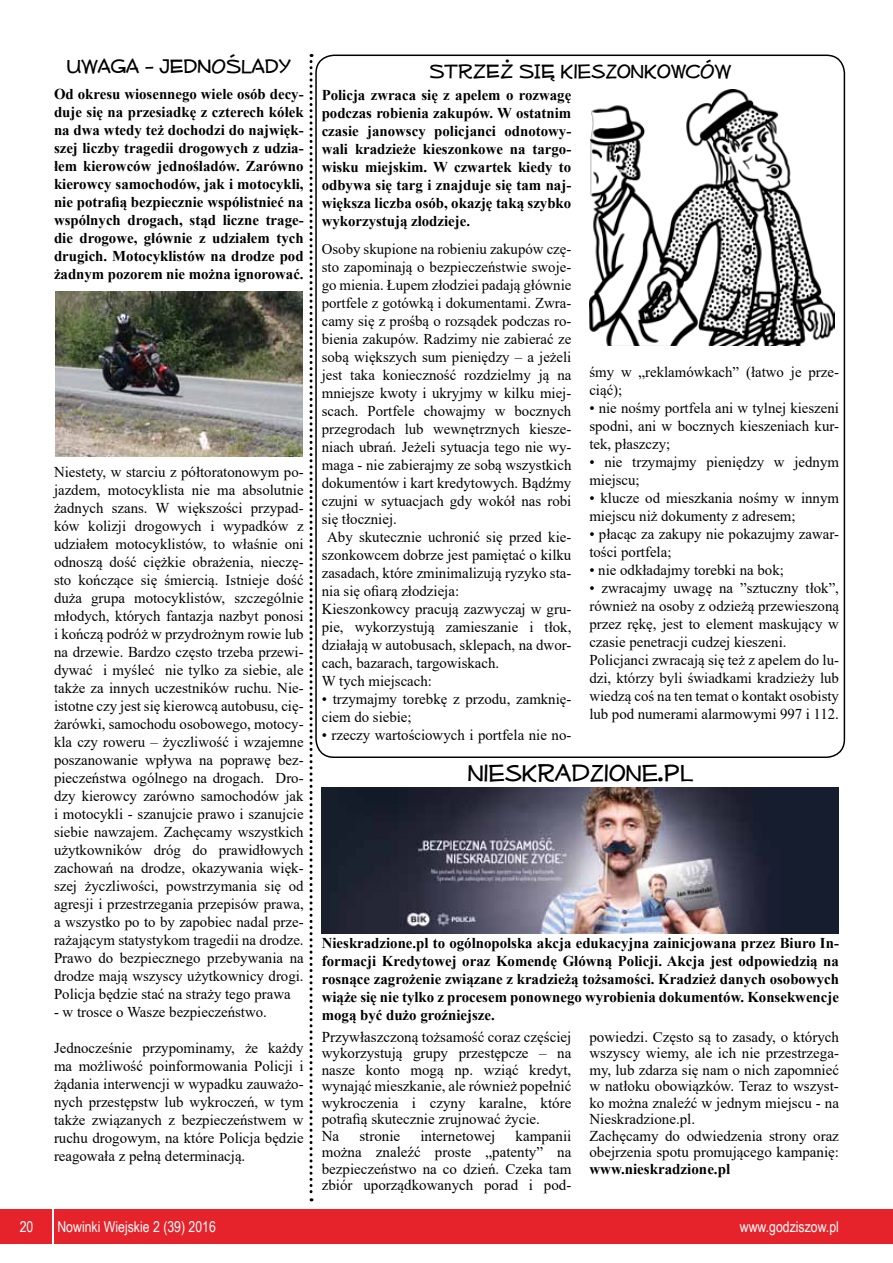
<style>
.page{position:relative;width:893px;height:1263px;background:#fff}
.page>*{position:absolute;margin:0;border:0;box-sizing:border-box;transform-origin:0 0}
.t1{font:27px "Mufferaw Rg";color:#000}
.t2{font:22.5px "Mufferaw Rg";color:#000}
.t3{font:15px/18px "Times New Roman";color:#000}
.t4{font:700 15px/18px "Times New Roman";color:#000;text-align:justify}
.t5{font:15px "Arial Narrow";color:#fff}
</style>
<div class="page">
<div style="left:54px;top:1209px;width:839px;height:34px;background:#e6232a"></div>
<div style="left:0;top:1209px;width:51px;height:34px;background:#e6232a"></div>
<svg style="left:310px;top:54px;width:3px;height:1147px"></svg>
<img style="left:55px;top:292px;width:247px;height:165px">
<img style="left:589px;top:90px;width:245px;height:255px">
<img style="left:322px;top:788px;width:517px;height:145px">
<h2 class="t2" style="left:66px;top:53px;width:226px">UWAGA - JEDNOŚLADY</h2>
<p class="t4" style="left:54px;top:84px;width:251px">Od okresu wiosennego wiele osób decy&shy;duje się na przesiadkę z czterech kółek na dwa wtedy też dochodzi do najwięk&shy;szej liczby tragedii drogowych z udzia&shy;łem kierowców jednośladów. Zarówno kierowcy samochodów, jak i motocykli, nie potrafią bezpiecznie współistnieć na wspólnych drogach, stąd liczne trage&shy;die drogowe, głównie z udziałem tych drugich. Motocyklistów na drodze pod żadnym pozorem nie można ignorować.</p>
<p class="t3" style="left:54px;top:462px;width:251px;text-align:justify">Niestety, w starciu z półtoratonowym po&shy;jazdem, motocyklista nie ma absolutnie żadnych szans. W większości przypad&shy;ków kolizji drogowych i wypadków z udziałem motocyklistów, to właśnie oni odnoszą dość ciężkie obrażenia, nieczę&shy;sto kończące się śmiercią. Istnieje dość duża grupa motocyklistów, szczególnie młodych, których fantazja nazbyt ponosi i kończą podróż w przydrożnym rowie lub na drzewie. Bardzo często trzeba przewi&shy;dywać i myśleć nie tylko za siebie, ale także za innych uczestników ruchu. Nie&shy;istotne czy jest się kierowcą autobusu, cię&shy;żarówki, samochodu osobowego, motocy&shy;kla czy roweru – życzliwość i wzajemne poszanowanie wpływa na poprawę bez&shy;pieczeństwa ogólnego na drogach. Dro&shy;dzy kierowcy zarówno samochodów jak i motocykli - szanujcie prawo i szanujcie siebie nawzajem. Zachęcamy wszystkich użytkowników dróg do prawidłowych zachowań na drodze, okazywania więk&shy;szej życzliwości, powstrzymania się od agresji i przestrzegania przepisów prawa, a wszystko po to by zapobiec nadal prze&shy;rażającym statystykom tragedii na drodze.<br>Prawo do bezpiecznego przebywania na drodze mają wszyscy użytkownicy drogi.<br>Policja będzie stać na straży tego prawa</p>
<p class="t3" style="left:54px;top:1002px;width:214px">- w trosce o Wasze bezpieczeństwo.</p>
<p class="t3" style="left:54px;top:1038px;width:251px;text-align:justify">Jednocześnie przypominamy, że każdy ma możliwość poinformowania Policji i żądania interwencji w wypadku zauważo&shy;nych przestępstw lub wykroczeń, w tym także związanych z bezpieczeństwem w ruchu drogowym, na które Policja będzie reagowała z pełną determinacją.</p>
<h2 class="t2" style="left:429px;top:58px;width:303px">STRZEŻ SIĘ KIESZONKOWCÓW</h2>
<p class="t4" style="left:322px;top:85px;width:251px">Policja zwraca się z apelem o rozwagę podczas robienia zakupów. W ostatnim czasie janowscy policjanci odnotowy&shy;wali kradzieże kieszonkowe na targo&shy;wisku miejskim. W czwartek kiedy to odbywa się targ i znajduje się tam naj&shy;większa liczba osób, okazję taką szybko wykorzystują złodzieje.</p>
<p class="t3" style="left:322px;top:239px;width:251px">Osoby skupione na robieniu zakupów czę-</p>
<p class="t3" style="left:322px;top:257px;width:251px">sto zapominają o bezpieczeństwie swoje-</p>
<p class="t3" style="left:322px;top:275px;width:251px">go mienia. Łupem złodziei padają głównie</p>
<p class="t3" style="left:322px;top:293px;width:251px">portfele z gotówką i dokumentami. Zwra-</p>
<p class="t3" style="left:322px;top:311px;width:251px">camy się z prośbą o rozsądek podczas ro-</p>
<p class="t3" style="left:322px;top:329px;width:251px">bienia zakupów. Radzimy nie zabierać ze</p>
<p class="t3" style="left:322px;top:347px;width:251px">sobą większych sum pieniędzy – a jeżeli</p>
<p class="t3" style="left:322px;top:365px;width:251px">jest taka konieczność rozdzielmy ją na</p>
<p class="t3" style="left:322px;top:383px;width:251px">mniejsze kwoty i ukryjmy w kilku miej-</p>
<p class="t3" style="left:322px;top:401px;width:251px">scach. Portfele chowajmy w bocznych</p>
<p class="t3" style="left:322px;top:419px;width:251px">przegrodach lub wewnętrznych kiesze-</p>
<p class="t3" style="left:322px;top:437px;width:251px">niach ubrań. Jeżeli sytuacja tego nie wy-</p>
<p class="t3" style="left:322px;top:455px;width:251px">maga - nie zabierajmy ze sobą wszystkich</p>
<p class="t3" style="left:322px;top:473px;width:251px">dokumentów i kart kredytowych. Bądźmy</p>
<p class="t3" style="left:322px;top:491px;width:251px">czujni w sytuacjach gdy wokół nas robi</p>
<p class="t3" style="left:322px;top:509px;width:77px">się tłoczniej.</p>
<p class="t3" style="left:327px;top:527px;width:246px">Aby skutecznie uchronić się przed kie-</p>
<p class="t3" style="left:322px;top:545px;width:251px">szonkowcem dobrze jest pamiętać o kilku</p>
<p class="t3" style="left:322px;top:563px;width:251px">zasadach, które zminimalizują ryzyko sta-</p>
<p class="t3" style="left:322px;top:581px;width:139px">nia się ofiarą złodzieja:</p>
<p class="t3" style="left:322px;top:599px;width:251px">Kieszonkowcy pracują zazwyczaj w gru-</p>
<p class="t3" style="left:322px;top:617px;width:251px">pie, wykorzystują zamieszanie i tłok,</p>
<p class="t3" style="left:322px;top:635px;width:251px">działają w autobusach, sklepach, na dwor-</p>
<p class="t3" style="left:322px;top:653px;width:179px">cach, bazarach, targowiskach.</p>
<p class="t3" style="left:322px;top:671px;width:112px">W tych miejscach:</p>
<p class="t3" style="left:322px;top:689px;width:251px">• trzymajmy torebkę z przodu, zamknię&shy;ciem do siebie;</p>
<p class="t3" style="left:322px;top:725px;width:251px">• rzeczy wartościowych i portfela nie no-</p>
<p class="t3" style="left:589px;top:362px;width:251px">śmy w „reklamówkach” (łatwo je prze&shy;ciąć);</p>
<p class="t3" style="left:589px;top:398px;width:251px;text-align:justify">• nie nośmy portfela ani w tylnej kieszeni spodni, ani w bocznych kieszeniach kur&shy;tek, płaszczy;</p>
<p class="t3" style="left:589px;top:452px;width:251px">• nie trzymajmy pieniędzy w jednym miejscu;</p>
<p class="t3" style="left:589px;top:488px;width:251px">• klucze od mieszkania nośmy w innym miejscu niż dokumenty z adresem;</p>
<p class="t3" style="left:589px;top:524px;width:251px">• płacąc za zakupy nie pokazujmy zawar&shy;tości portfela;</p>
<p class="t3" style="left:589px;top:560px;width:196px">• nie odkładajmy torebki na bok;</p>
<p class="t3" style="left:589px;top:578px;width:251px">• zwracajmy uwagę na ”sztuczny tłok”, również na osoby z odzieżą przewieszoną przez rękę, jest to element maskujący w czasie penetracji cudzej kieszeni.<br>Policjanci zwracają się też z apelem do lu&shy;dzi, którzy byli świadkami kradzieży lub wiedzą coś na ten temat o kontakt osobisty lub pod numerami alarmowymi 997 i 112.</p>
<h1 class="t1" style="left:467px;top:757px;width:227px">NIESKRADZIONE.PL</h1>
<p class="t4" style="left:322px;top:933px;width:519px">Nieskradzione.pl to ogólnopolska akcja edukacyjna zainicjowana przez Biuro In&shy;formacji Kredytowej oraz Komendę Główną Policji. Akcja jest odpowiedzią na rosnące zagrożenie związane z kradzieżą tożsamości. Kradzież danych osobowych wiąże się nie tylko z procesem ponownego wyrobienia dokumentów. Konsekwencje mogą być dużo groźniejsze.</p>
<p class="t3" style="left:322px;top:1028px;width:251px;line-height:16.5px">Przywłaszczoną tożsamość coraz częściej wykorzystują grupy przestępcze – na nasze konto mogą np. wziąć kredyt, wynająć mieszkanie, ale również popełnić wykroczenia i czyny karalne, które potrafią skutecznie zrujnować życie.<br>Na</p>
<p class="t3" style="left:359px;top:1126px;width:42px">stronie</p>
<p class="t3" style="left:420px;top:1126px;width:76px">internetowej</p>
<p class="t3" style="left:322px;top:1127px;width:251px;line-height:16.5px;text-align:justify;text-indent:194px">kampanii można znaleźć proste „patenty” na bezpieczeństwo na co dzień. Czeka tam zbiór uporządkowanych porad i pod-</p>
<p class="t3" style="left:589px;top:1028px;width:251px;line-height:16.5px">powiedzi. Często są to zasady, o których wszyscy wiemy, ale ich nie przestrzega&shy;my, lub zdarza się nam o nich zapomnieć w natłoku obowiązków. Teraz to wszyst&shy;ko można znaleźć w jednym miejscu - na Nieskradzione.pl.<br>Zachęcamy do odwiedzenia strony oraz obejrzenia spotu promującego kampanię:</p>
<p class="t4" style="left:589px;top:1159px;width:142px">www.nieskradzione.pl</p>
<p class="t5" style="left:20px;top:1215px;width:15px">20</p>
<p class="t5" style="left:57px;top:1215px;width:160px">Nowinki Wiejskie 2 (39) 2016</p>
<p class="t5" style="left:740px;top:1215px;width:101px">www.godziszow.pl</p>
</div>
